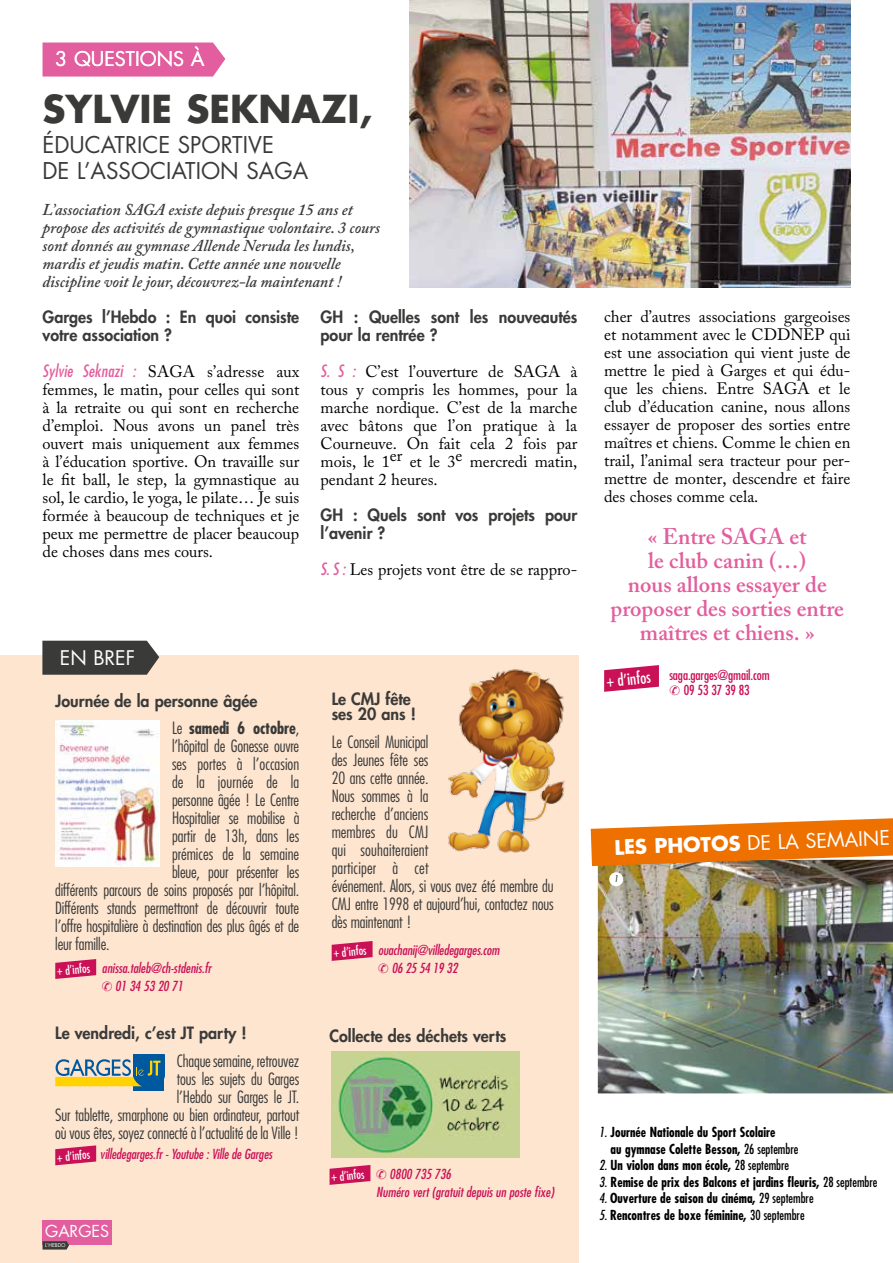
<style>
.page{position:relative;width:893px;height:1263px;background:#fff}
.page>*{position:absolute;margin:0;border:0;box-sizing:border-box;transform-origin:0 0}
.t1{font:700 37.5px "Futura";color:#3a3a39}
.t2{font:600 22.5px/24px "Adobe Caslon Pro";color:#e25e9e;text-align:center}
.t3{font:22.5px/25.5px "Futura";color:#3a3a39}
.t4{font:19.8px "Futura";color:#fff}
.t5{font:19.65px "Futura";color:#fff}
.t6{font:16.5px/18px "Adobe Caslon Pro";color:#000;text-align:justify}
.t7{font:300 condensed 16.5px/18px "Futura";letter-spacing:-.01em;color:#3a3a39;text-align:right}
.t8{font:italic 600 16.5px/18px "Adobe Caslon Pro";color:#3a3a39}
.t9{font:800 16.5px/18px "Futura";color:#3a3a39}
.t10{font:700 condensed 16.5px "Futura";letter-spacing:-.01em;color:#3a3a39}
.t11{font:condensed 16.05px "Futura";color:#fff}
.t12{font:16.05px "Futura";color:#fff}
.t13{font:700 condensed 13.5px/16.5px "Futura";color:#000;scale:.95 1}
.t14{font:italic condensed 13.5px/18px "Futura";letter-spacing:-.01em;color:#ca1157}
.t15{font:condensed 13.5px/15px "Futura";letter-spacing:-.01em;color:#ca1157;text-align:center}
.t16{font:condensed 12px "Futura";color:#fff}
.t17{font:italic condensed 9px "Futura";color:#3a3a39;scale:.95 1}
.t18{font:5.1px "Futura";color:#fff}
.s1{font-family:"Futura";font-style:italic;font-stretch:condensed;color:#e25e9e}
.s2{font-weight:300}
.s3{font-weight:700}
.s4{font-weight:400;font-style:italic}
.s5{font-weight:400}
</style>
<div class="page">
<div style="left:0;top:656px;width:578px;height:607px;background:#fde5d0"></div>
<svg style="left:42px;top:641px;width:117px;height:34px;background:#464543"></svg>
<img style="left:592px;top:866px;width:301px;height:228px">
<div style="left:609px;top:872px;width:14px;height:14px;background:#fff;border-radius:50%"></div>
<svg style="left:55px;top:959px;width:41px;height:20px"></svg>
<svg style="left:55px;top:1145px;width:41px;height:20px"></svg>
<svg style="left:330px;top:1165px;width:40px;height:20px"></svg>
<svg style="left:332px;top:941px;width:41px;height:20px"></svg>
<img style="left:55px;top:721px;width:104px;height:145px">
<img style="left:448px;top:669px;width:117px;height:184px">
<div style="left:134px;top:1054px;width:30px;height:37px;background:#00589f"></div>
<svg style="left:55px;top:1054px;width:106px;height:36px"></svg>
<img style="left:332px;top:1051px;width:188px;height:106px">
<img style="left:409px;top:0;width:441px;height:288px">
<svg style="left:604px;top:665px;width:55px;height:27px"></svg>
<div style="left:43px;top:1220px;width:69px;height:25px;background:#e25e9e"></div>
<svg style="left:43px;top:1241px;width:26px;height:8px"></svg>
<div style="left:43px;top:43px;width:182px;height:34px;background:#e25e9e"></div>
<svg style="left:591px;top:818px;width:302px;height:48px;background:#e48229"></svg>
<p class="t4" style="left:55px;top:46px;width:93px">3 QUESTIONS</p>
<p class="t4" style="left:191px;top:46px;width:15px">À</p>
<p class="t5" style="left:55px;top:46px;width:93px">3 QUESTIONS</p>
<p class="t5" style="left:191px;top:46px;width:15px">À</p>
<h1 class="t1" style="left:43px;top:84px;width:331px">SYLVIE SEKNAZI,</h1>
<h2 class="t3" style="left:43px;top:132px;width:233px">ÉDUCATRICE SPORTIVE<br>DE L’ASSOCIATION SAGA</h2>
<p class="t8" style="left:43px;top:200px;width:339px">L’association SAGA existe depuis presque 15 ans et propose des activités de gymnastique volontaire. 3 cours sont donnés au gymnase Allende Neruda les lundis, mardis et jeudis matin. Cette année une nouvelle discipline voit le jour, découvrez-la maintenant !</p>
<p class="t9" style="left:43px;top:307px;width:258px">Garges l’Hebdo : En quoi consiste votre association ?</p>
<p class="t6" style="left:43px;top:362px;width:258px"><span class="s1">Sylvie Seknazi :</span> SAGA s’adresse aux femmes, le matin, pour celles qui sont à la retraite ou qui sont en recherche d’emploi. Nous avons un panel très ouvert mais uniquement aux femmes à l’éducation sportive. On travaille sur le fit ball, le step, la gymnastique au sol, le cardio, le yoga, le pilate… Je suis formée à beaucoup de techniques et je peux me permettre de placer beaucoup de choses dans mes cours.</p>
<p class="t9" style="left:321px;top:307px;width:258px">GH : Quelles sont les nouveautés pour la rentrée ?</p>
<p class="t6" style="left:321px;top:362px;width:258px"><span class="s1">S. S :</span> C’est l’ouverture de SAGA à tous y compris les hommes, pour la marche nordique. C’est de la marche avec bâtons que l’on pratique à la Courneuve. On fait cela 2 fois par mois, le 1er et le 3e mercredi matin, pendant 2 heures.</p>
<p class="t9" style="left:321px;top:505px;width:258px">GH : Quels sont vos projets pour l’avenir ?</p>
<p class="t6" style="left:321px;top:560px;width:258px"><span class="s1">S. S :</span> Les projets vont être de se rappro-</p>
<p class="t5" style="left:60px;top:645px;width:77px">EN BREF</p>
<p class="t9" style="left:55px;top:692px;width:204px">Journée de la personne âgée</p>
<p class="t10" style="left:172px;top:717px;width:129px"><span class="s2">Le</span> samedi 6 octobre<span class="s2">,</span></p>
<p class="t7" style="left:172px;top:737px;width:129px">l’hôpital de Gonesse ouvre</p>
<p class="t7" style="left:172px;top:755px;width:129px">ses portes à l’occasion</p>
<p class="t7" style="left:172px;top:773px;width:129px">de la journée de la</p>
<p class="t7" style="left:172px;top:791px;width:129px">personne âgée ! Le Centre</p>
<p class="t7" style="left:172px;top:809px;width:129px">Hospitalier se mobilise à</p>
<p class="t7" style="left:172px;top:827px;width:129px">partir de 13h, dans les</p>
<p class="t7" style="left:172px;top:845px;width:129px">prémices de la semaine</p>
<p class="t7" style="left:172px;top:863px;width:129px">bleue, pour présenter les</p>
<p class="t7" style="left:55px;top:881px;width:246px">différents parcours de soins proposés par l’hôpital.</p>
<p class="t7" style="left:55px;top:899px;width:245px">Différents stands permettront de découvrir toute</p>
<p class="t7" style="left:55px;top:917px;width:245px">l’offre hospitalière à destination des plus âgés et de</p>
<p class="t7" style="left:55px;top:935px;width:56px">leur famille.</p>
<p class="t16" style="left:56px;top:964px;width:35px;rotate:-5deg">+ d’infos</p>
<p class="t14" style="left:115px;top:959px;width:98px;text-indent:-13px">anissa.taleb@ch-stdenis.fr<br>01 34 53 20 71</p>
<p class="t9" style="left:332px;top:691px;width:86px;line-height:15px">Le CMJ fête ses 20 ans !</p>
<p class="t7" style="left:332px;top:733px;width:223px;text-align:left">Le Conseil Municipal<br>des Jeunes fête ses<br>20 ans cette année.<br>Nous sommes à la<br>recherche d’anciens<br>membres du CMJ<br>qui souhaiteraient<br>participer à cet<br>événement. Alors, si vous avez été membre du<br>CMJ entre 1998 et aujourd’hui, contactez nous dès maintenant !</p>
<p class="t16" style="left:333px;top:946px;width:35px;rotate:-5deg">+ d’infos</p>
<p class="t14" style="left:392px;top:941px;width:109px;text-indent:-13px">ouachanij@villedegarges.com<br>06 25 54 19 32</p>
<p class="t9" style="left:55px;top:1024px;width:193px">Le vendredi, c’est JT party !</p>
<p class="t9" style="left:330px;top:1027px;width:178px">Collecte des déchets verts</p>
<p class="t7" style="left:55px;top:1052px;width:246px">Chaque semaine, retrouvez<br>tous les sujets du Garges<br>l’Hebdo sur Garges le JT.<br>Sur tablette, smarphone ou bien ordinateur, partout où vous êtes, soyez connecté à l’actualité de la Ville !</p>
<p class="t16" style="left:56px;top:1150px;width:35px;rotate:-5deg">+ d’infos</p>
<p class="t14" style="left:100px;top:1145px;width:174px">villedegarges.fr - Youtube : Ville de Garges</p>
<p class="t12" style="left:45px;top:1221px;width:65px">GARGES</p>
<p class="t18" style="left:45px;top:1242px;width:22px">L’HEBDO</p>
<p class="t16" style="left:331px;top:1170px;width:35px;rotate:-5deg">+ d’infos</p>
<p class="t14" style="left:376px;top:1165px;width:179px;text-indent:13px">0800 735 736<br>Numéro vert (gratuit depuis un poste fixe)</p>
<p class="t6" style="left:604px;top:307px;width:248px">cher d’autres associations gargeoises et notamment avec le CDDNEP qui est une association qui vient juste de mettre le pied à Garges et qui édu&shy;que les chiens. Entre SAGA et le club d’éducation canine, nous allons essayer de proposer des sorties entre maîtres et chiens. Comme le chien en trail, l’animal sera tracteur pour per&shy;mettre de monter, descendre et faire des choses comme cela.</p>
<h2 class="t2" style="left:611px;top:524px;width:235px">« Entre SAGA et<br>le club canin (…)<br>nous allons essayer de proposer des sorties entre maîtres et chiens. »</h2>
<p class="t11" style="left:605px;top:671px;width:46px;rotate:-5deg">+ d’infos</p>
<p class="t15" style="left:669px;top:667px;width:102px">saga.garges@gmail.com<br>09 53 37 39 83</p>
<p class="t5" style="left:614px;top:835px;width:277px;rotate:-2deg"><span class="s3">LES PHOTOS</span> DE LA SEMAINE</p>
<p class="t17" style="left:614px;top:873px;width:5px">1</p>
<p class="t13" style="left:611px;top:1124px;width:199px;text-indent:-11px"><span class="s4">1.</span> Journée Nationale du Sport Scolaire<br>au gymnase Colette Besson, <span class="s5">26 septembre</span></p>
<p class="t13" style="left:599px;top:1157px;width:201px"><span class="s4">2.</span> Un violon dans mon école, <span class="s5">28 septembre</span></p>
<p class="t13" style="left:599px;top:1173px;width:294px"><span class="s4">3.</span> Remise de prix des Balcons et jardins fleuris, <span class="s5">28 septembre</span></p>
<p class="t13" style="left:599px;top:1190px;width:227px"><span class="s4">4.</span> Ouverture de saison du cinéma, <span class="s5">29 septembre</span></p>
<p class="t13" style="left:599px;top:1206px;width:218px"><span class="s4">5.</span> Rencontres de boxe féminine, <span class="s5">30 septembre</span></p>
</div>
